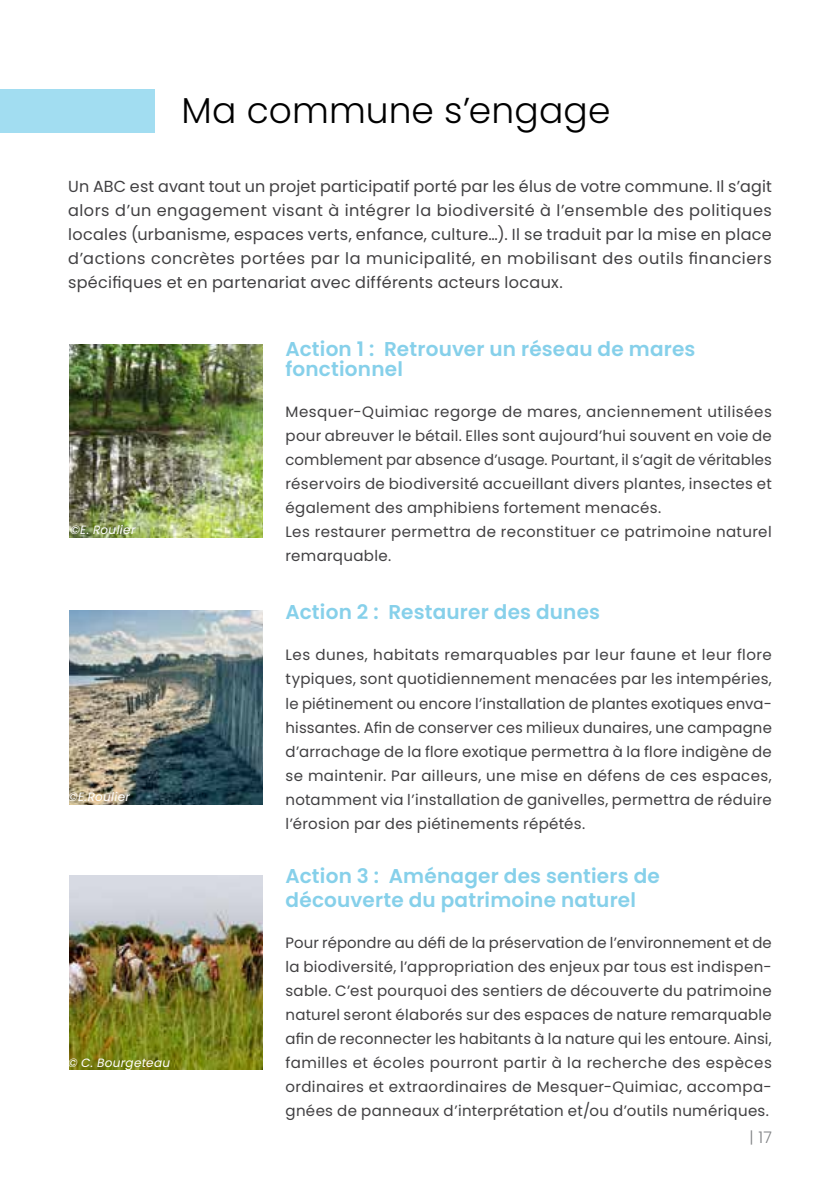
<style>
.page{position:relative;width:840px;height:1191px;background:#fff}
.page>*{position:absolute;margin:0;border:0;box-sizing:border-box;transform-origin:0 0}
.t1{font:300 36px "Poppins";letter-spacing:.005em;color:#000}
.t2{font:600 20px/20px "Poppins";letter-spacing:.01em;color:#86d0ea}
.t3{font:16px/24px "Poppins";letter-spacing:.02em;color:#414042;text-align:justify}
.t4{font:300 16px "Poppins";color:#808285}
.t5{font:15px/24px "Poppins";letter-spacing:.02em;color:#414042;text-align:justify}
.t6{font:italic 12px "Poppins";letter-spacing:.025em;color:#fff}
</style>
<div class="page">
<div style="left:0;top:89px;width:154px;height:44px;background:#a2ddf1"></div>
<img style="left:69px;top:611px;width:194px;height:193px">
<img style="left:69px;top:875px;width:194px;height:194px">
<img style="left:69px;top:344px;width:194px;height:194px">
<h1 class="t1" style="left:181px;top:89px;width:430px">Ma commune s’engage</h1>
<p class="t3" style="left:68px;top:175px;width:705px">Un ABC est avant tout un projet participatif porté par les élus de votre commune. Il s’agit alors d’un engagement visant à intégrer la biodiversité à l’ensemble des politiques locales (urbanisme, espaces verts, enfance, culture…). Il se traduit par la mise en place d’actions concrètes portées par la municipalité, en mobilisant des outils financiers spécifiques et en partenariat avec différents acteurs locaux.</p>
<p class="t6" style="left:70px;top:523px;width:67px">©E. Roulier</p>
<p class="t6" style="left:68px;top:790px;width:63px">©E.Roulier</p>
<p class="t6" style="left:68px;top:1055px;width:103px">© C. Bourgeteau</p>
<h2 class="t2" style="left:285px;top:339px;width:411px">Action 1 : Retrouver un réseau de mares fonctionnel</h2>
<p class="t5" style="left:285px;top:400px;width:487px;text-align:left">Mesquer-Quimiac regorge de mares, anciennement utilisées pour abreuver le bétail. Elles sont aujourd’hui souvent en voie de comblement par absence d’usage. Pourtant, il s’agit de véritables réservoirs de biodiversité accueillant divers plantes, insectes et également des amphibiens fortement menacés.<br>Les restaurer permettra de reconstituer ce patrimoine naturel remarquable.</p>
<h2 class="t2" style="left:285px;top:602px;width:316px">Action 2 : Restaurer des dunes</h2>
<p class="t5" style="left:285px;top:643px;width:487px">Les dunes, habitats remarquables par leur faune et leur flore typiques, sont quotidiennement menacées par les intempéries, le piétinement ou encore l’installation de plantes exotiques enva&shy;hissantes. Afin de conserver ces milieux dunaires, une campagne d’arrachage de la flore exotique permettra à la flore indigène de se maintenir. Par ailleurs, une mise en défens de ces espaces, notamment via l’installation de ganivelles, permettra de réduire l’érosion par des piétinements répétés.</p>
<h2 class="t2" style="left:285px;top:863px;width:375px;line-height:24px">Action 3 : Aménager des sentiers de découverte du patrimoine naturel</h2>
<p class="t5" style="left:285px;top:930px;width:487px">Pour répondre au défi de la préservation de l’environnement et de la biodiversité, l’appropriation des enjeux par tous est indispen&shy;sable. C’est pourquoi des sentiers de découverte du patrimoine naturel seront élaborés sur des espaces de nature remarquable afin de reconnecter les habitants à la nature qui les entoure. Ainsi, familles et écoles pourront partir à la recherche des espèces ordinaires et extraordinaires de Mesquer-Quimiac, accompa&shy;gnées de panneaux d’interprétation et/ou d’outils numériques.</p>
<p class="t4" style="left:749px;top:1127px;width:24px">| 17</p>
</div>
